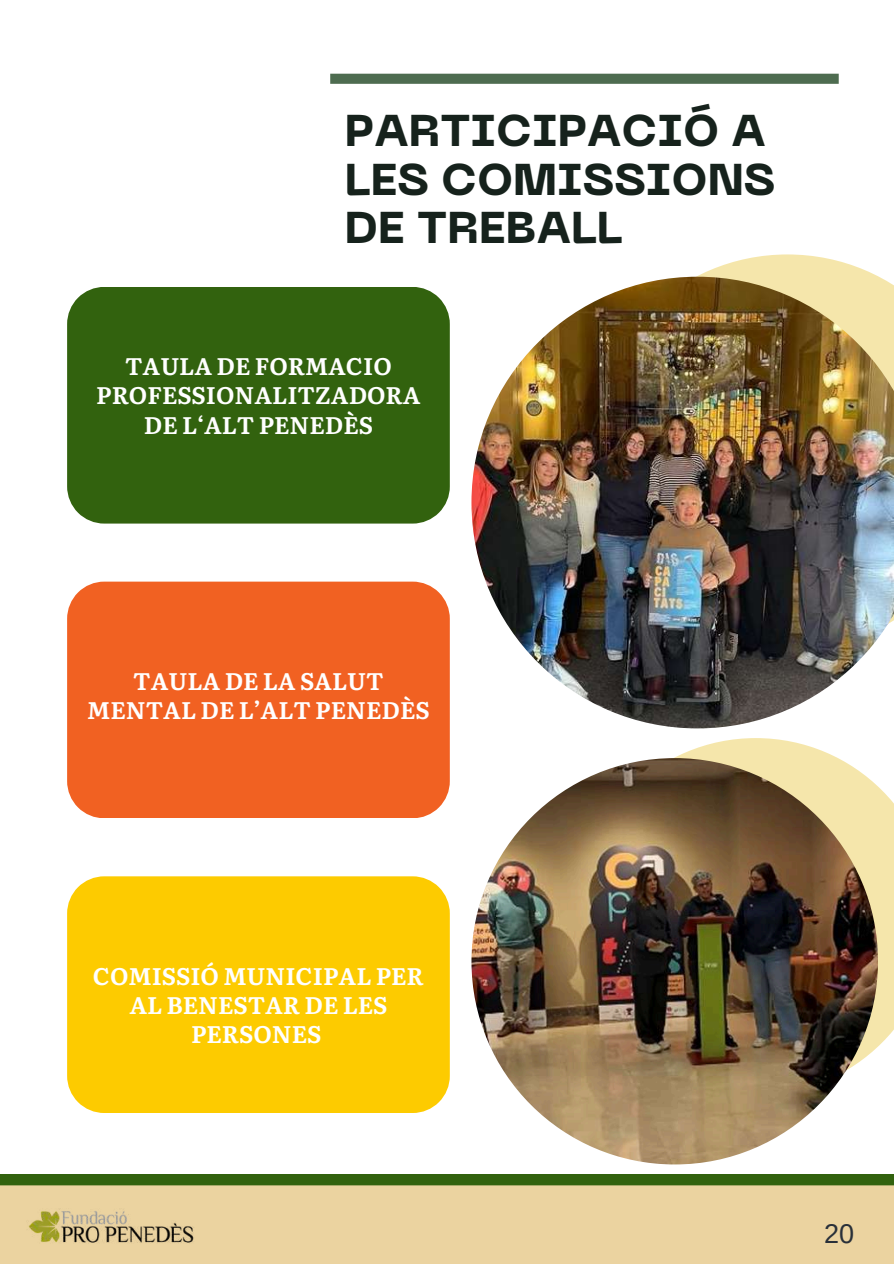
<style>
.page{position:relative;width:894px;height:1264px;background:#fff}
.page>*{position:absolute;margin:0;border:0;box-sizing:border-box;transform-origin:0 0}
.t1{font:800 44.25px/48.3px "PP Neue Machina";color:#16221c}
.t2{font:27px "Arimo";color:#293039}
.t3{font:700 24px/29.2px "Literata";color:#fff;text-align:center}
</style>
<div class="page">
<div style="left:330px;top:74px;width:508px;height:10px;background:#4e6c50"></div>
<div style="left:67px;top:287px;width:382px;height:236px;background:#32620e"></div>
<svg style="left:0;top:1174px;width:893px;height:89px"></svg>
<img style="left:27px;top:1208px;width:167px;height:36px">
<div style="left:67px;top:581px;width:382px;height:237px;background:#f16122"></div>
<div style="left:67px;top:876px;width:382px;height:236px;background:#fdcb00"></div>
<svg style="left:688px;top:254px;width:191px;height:23px;fill:#f5e6ab"></svg>
<img style="left:471px;top:277px;width:422px;height:451px">
<svg style="left:591px;top:738px;width:302px;height:356px;fill:#f5e6ab"></svg>
<img style="left:471px;top:758px;width:406px;height:406px;border-radius:50%">
<h1 class="t1" style="left:345px;top:111px;width:432px">PARTICIPACIÓ A<br>LES COMISSIONS<br>DE TREBALL</h1>
<p class="t3" style="left:96px;top:350px;width:326px">TAULA DE FORMACIO<br>PROFESSIONALITZADORA<br>DE L‘ALT PENEDÈS</p>
<p class="t3" style="left:87px;top:665px;width:343px">TAULA DE LA SALUT<br>MENTAL DE L’ALT PENEDÈS</p>
<p class="t3" style="left:93px;top:959px;width:332px">COMISSIÓ MUNICIPAL PER<br>AL BENESTAR DE LES<br>PERSONES</p>
<p class="t2" style="left:823px;top:1217px;width:32px">20</p>
</div>
